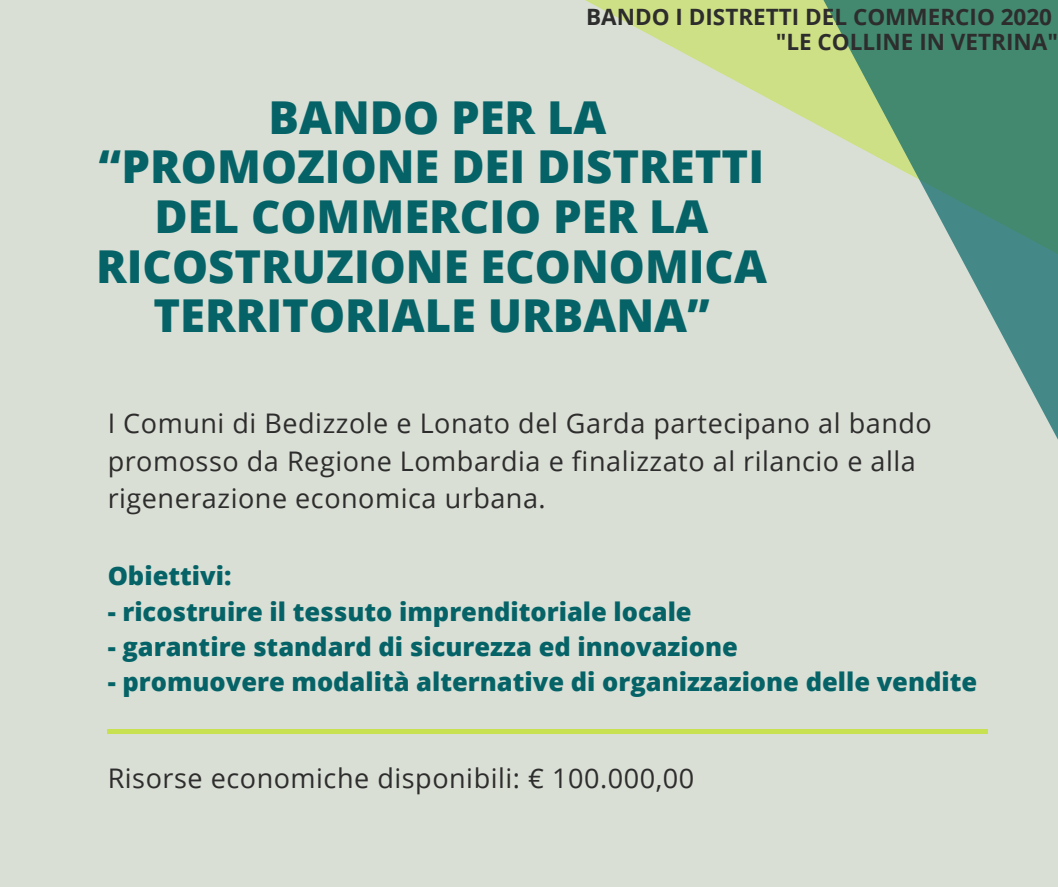
<style>
.page{position:relative;width:1058px;height:887px;background:#fff}
.page>*{position:absolute;margin:0;border:0;box-sizing:border-box;transform-origin:0 0}
.t1{font:800 45.3px/49.7px "Open Sans";color:#056367;text-align:center}
.t2{font:27px/37.8px "Open Sans";letter-spacing:.02em;color:#2e2d2d}
.t3{font:800 25.5px "Open Sans";color:#056367}
.t4{font:700 22.5px/24.6px "Open Sans";color:#2e2d2d;text-align:right}
</style>
<div class="page">
<div style="left:0;top:0;width:1058px;height:886px;background:#d9dfd5"></div>
<svg style="left:585px;top:0;width:473px;height:440px"></svg>
<div style="left:108px;top:729px;width:879px;height:5px;background:#c7e150"></div>
<p class="t4" style="left:586px;top:4px;width:473px">BANDO I DISTRETTI DEL COMMERCIO 2020 "LE COLLINE IN VETRINA"</p>
<h1 class="t1" style="left:96px;top:91px;width:672px">BANDO PER LA “PROMOZIONE DEI DISTRETTI<br>DEL COMMERCIO PER LA<br>RICOSTRUZIONE ECONOMICA<br>TERRITORIALE URBANA”</h1>
<p class="t2" style="left:108px;top:403px;width:825px">I Comuni di Bedizzole e Lonato del Garda partecipano al bando promosso da Regione Lombardia e finalizzato al rilancio e alla rigenerazione economica urbana.</p>
<p class="t3" style="left:108px;top:558px;width:125px">Obiettivi:</p>
<p class="t3" style="left:108px;top:593px;width:585px">- ricostruire il tessuto imprenditoriale locale</p>
<p class="t3" style="left:108px;top:628px;width:631px">- garantire standard di sicurezza ed innovazione</p>
<p class="t3" style="left:108px;top:664px;width:871px">- promuovere modalità alternative di organizzazione delle vendite</p>
<p class="t2" style="left:108px;top:758px;width:588px">Risorse economiche disponibili: € 100.000,00</p>
</div>
